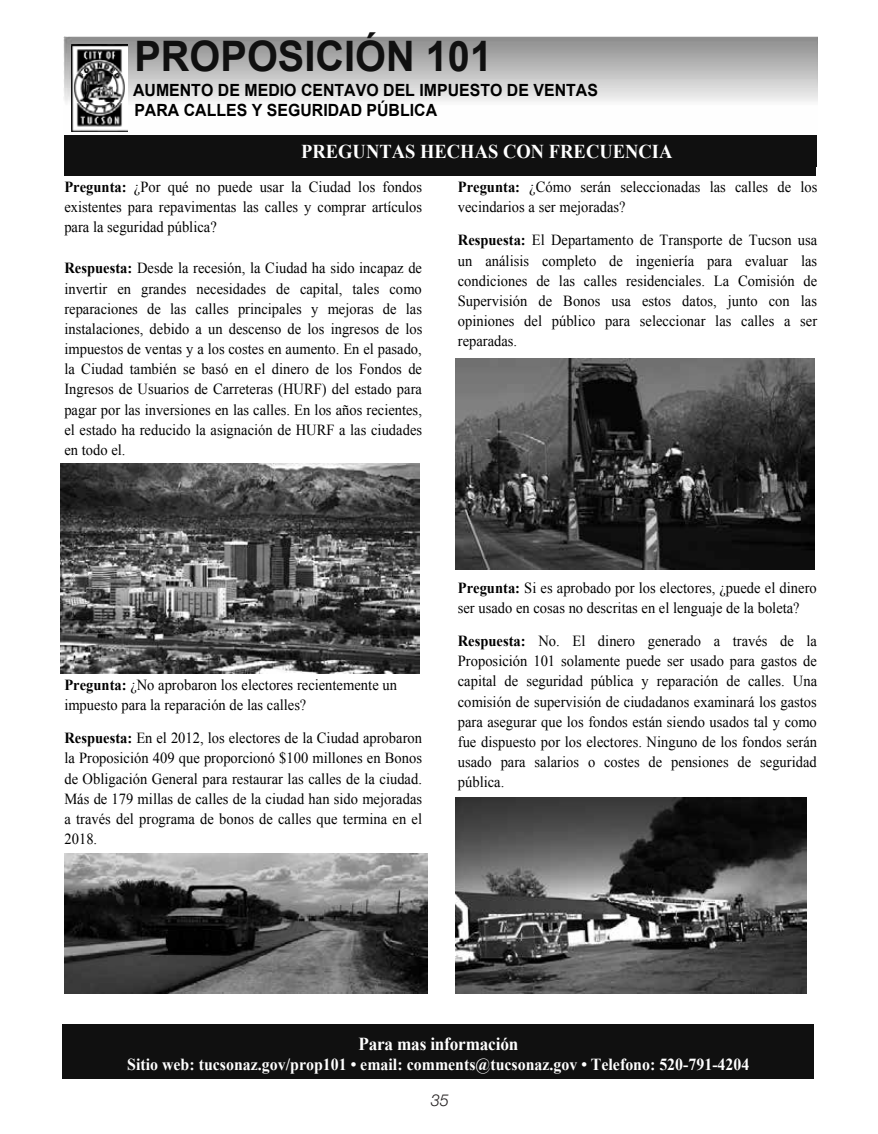
<style>
.page{position:relative;width:878px;height:1134px;background:#fff}
.page>*{position:absolute;margin:0;border:0;box-sizing:border-box;transform-origin:0 0}
.t1{font:700 42px "Arial";color:#101010;scale:.94 1}
.t2{font:700 19.65px "Times New Roman";color:#fff;scale:.94 1}
.t3{font:700 18.3px "Times New Roman";letter-spacing:-.01em;color:#fff;scale:.94 1}
.t4{font:700 16.8px "Times New Roman";color:#fff;scale:.94 1}
.t5{font:700 16.8px/19.6px "Arial";color:#000;scale:.94 1}
.t6{font:italic 300 16.5px "Helvetica Neue";color:#231f20}
.t7{font:15.45px/20.1px "Times New Roman";color:#000;text-align:justify;scale:.94 1}
.s1{font-weight:700}
.s2{color:#101010}
</style>
<div class="page">
<img style="left:64px;top:37px;width:753px;height:119px">
<img style="left:71px;top:44px;width:57px;height:88px">
<div style="left:64px;top:155px;width:751px;height:21px;background:#101010"></div>
<div style="left:63px;top:1025px;width:751px;height:54px;background:#101010"></div>
<img style="left:455px;top:359px;width:360px;height:210px">
<div style="left:64px;top:135px;width:752px;height:31px;background:#101010"></div>
<img style="left:455px;top:797px;width:351px;height:197px">
<img style="left:60px;top:463px;width:359px;height:211px">
<img style="left:65px;top:853px;width:362px;height:141px">
<h1 class="t1" style="left:134px;top:28px;width:382px">PROPOSICIÓN 101</h1>
<p class="t5" style="left:133px;top:81px;width:496px">AUMENTO DE MEDIO CENTAVO DEL IMPUESTO DE VENTAS<br>PARA CALLES Y SEGURIDAD PÚBLICA</p>
<p class="t2" style="left:301px;top:138px;width:396px">PREGUNTAS HECHAS CON FRECUENCIA</p>
<p class="t7" style="left:64px;top:177px;width:382px"><span class="s1">Pregunta:</span> ¿Por qué no puede usar la Ciudad los fondos existentes para repavimentas las calles y comprar artículos para la seguridad pública?</p>
<p class="t7" style="left:64px;top:258px;width:382px"><span class="s1">Respuesta:</span> Desde la recesión, la Ciudad ha sido incapaz de invertir en grandes necesidades de capital, tales como reparaciones de las calles principales y mejoras de las instalaciones, debido a un descenso de los ingresos de los impuestos de ventas y a los costes en aumento. En el pasado, la Ciudad también se basó en el dinero de los Fondos de Ingresos de Usuarios de Carreteras (HURF) del estado para pagar por las inversiones en las calles. En los años recientes, el estado ha reducido la asignación de HURF a las ciudades en todo el<span class="s2">.</span></p>
<p class="t7" style="left:458px;top:177px;width:384px"><span class="s1">Pregunta:</span> ¿Cómo serán seleccionadas las calles de los vecindarios a ser mejoradas<span class="s2">?</span></p>
<p class="t7" style="left:458px;top:230px;width:384px"><span class="s1">Respuesta:</span> El Departamento de Transporte de Tucson usa un análisis completo de ingeniería para evaluar las condiciones de las calles residenciales. La Comisión de Supervisión de Bonos usa estos datos, junto con las opiniones del público para seleccionar las calles a ser reparadas<span class="s2">.</span></p>
<p class="t7" style="left:64px;top:675px;width:355px"><span class="s1">Pregunta:</span> ¿No aprobaron los electores recientemente un impuesto para la reparación de las calles<span class="s2">?</span></p>
<p class="t7" style="left:64px;top:728px;width:382px"><span class="s1">Respuesta:</span> En el 2012, los electores de la Ciudad aprobaron la Proposición 409 que proporcionó $100 millones en Bonos de Obligación General para restaurar las calles de la ciudad.<br>Más de 179 millas de calles de la ciudad han sido mejoradas a través del programa de bonos de calles que termina en el 2018<span class="s2">.</span></p>
<p class="t7" style="left:458px;top:577px;width:383px"><span class="s1">Pregunta:</span> Si es aprobado por los electores, ¿puede el dinero ser usado en cosas no descritas en el lenguaje de la boleta<span class="s2">?</span></p>
<p class="t7" style="left:458px;top:631px;width:384px"><span class="s1">Respuesta:</span> No. El dinero generado a través de la Proposición 101 solamente puede ser usado para gastos de capital de seguridad pública y reparación de calles. Una comisión de supervisión de ciudadanos examinará los gastos para asegurar que los fondos están siendo usados tal y como fue dispuesto por los electores. Ninguno de los fondos serán usado para salarios o costes de pensiones de seguridad pública<span class="s2">.</span></p>
<p class="t3" style="left:358px;top:1031px;width:172px">Para mas información</p>
<p class="t4" style="left:127px;top:1052px;width:663px">Sitio web: tucsonaz.gov/prop101 • email: comments@tucsonaz.gov • Telefono: 520-791-4204</p>
<p class="t6" style="left:431px;top:1090px;width:20px">35</p>
</div>
